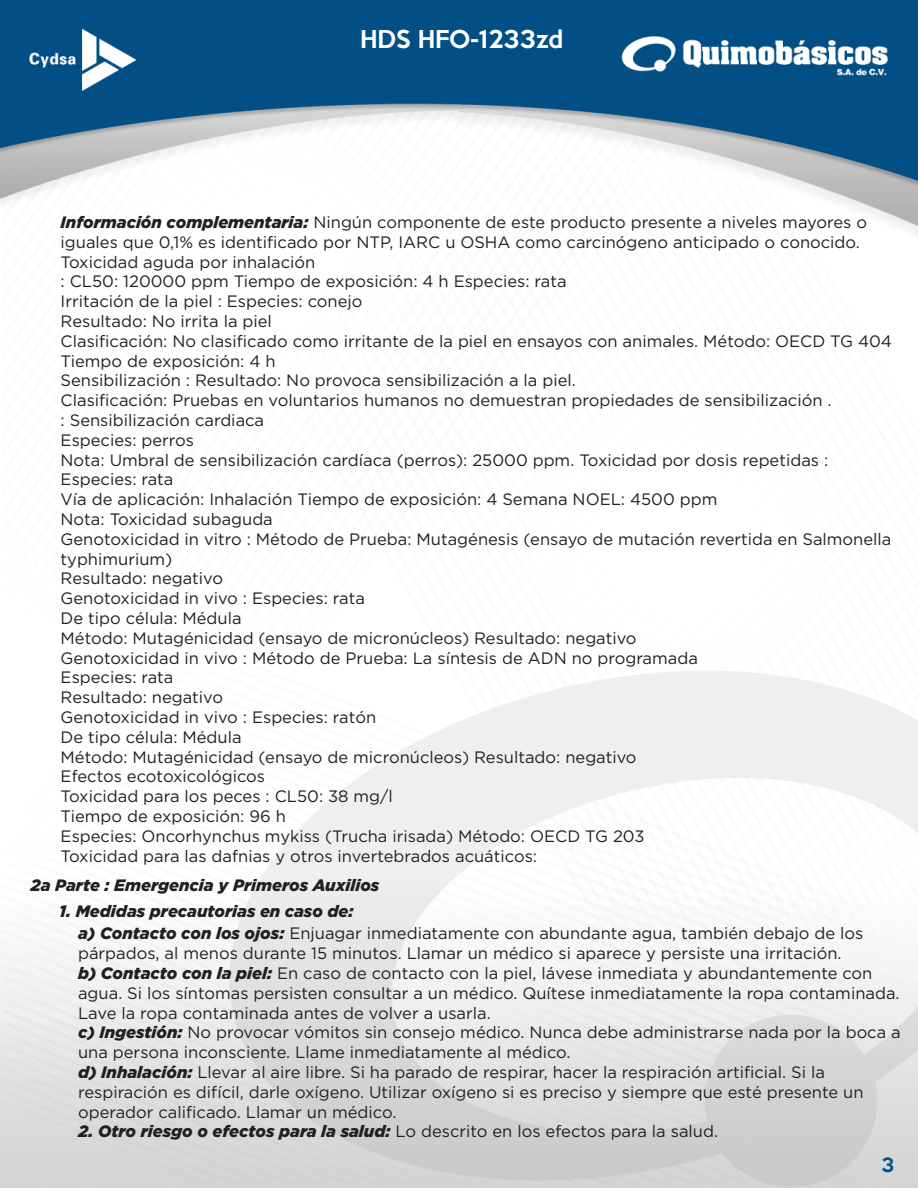
<style>
.page{position:relative;width:918px;height:1188px;background:#fff}
.page>*{position:absolute;margin:0;border:0;box-sizing:border-box;transform-origin:0 0}
.t1{font:500 22.5px "Keep Calm";color:#fff}
.t2{font:500 18px "Keep Calm";color:#01538e}
.t3{font:16.5px/19.8px "Gotham";color:#231f20}
.t4{font:italic 900 16.5px "Gotham";color:#231f20}
.s1{font-weight:900;font-style:italic}
</style>
<div class="page">
<img style="left:0;top:0;width:918px;height:1188px">
<h1 class="t1" style="left:360px;top:20px;width:205px">HDS HFO-1233zd</h1>
<p class="t3" style="left:61px;top:212px;width:833px"><span class="s1">Información complementaria:</span> Ningún componente de este producto presente a niveles mayores o iguales que 0,1% es identificado por NTP, IARC u OSHA como carcinógeno anticipado o conocido.<br>Toxicidad aguda por inhalación<br>: CL50: 120000 ppm Tiempo de exposición: 4 h Especies: rata<br>Irritación de la piel : Especies: conejo<br>Resultado: No irrita la piel<br>Clasificación: No clasificado como irritante de la piel en ensayos con animales. Método: OECD TG 404<br>Tiempo de exposición: 4 h<br>Sensibilización : Resultado: No provoca sensibilización a la piel.<br>Clasificación: Pruebas en voluntarios humanos no demuestran propiedades de sensibilización .<br>: Sensibilización cardiaca<br>Especies: perros<br>Nota: Umbral de sensibilización cardíaca (perros): 25000 ppm. Toxicidad por dosis repetidas :<br>Especies: rata<br>Vía de aplicación: Inhalación Tiempo de exposición: 4 Semana NOEL: 4500 ppm<br>Nota: Toxicidad subaguda<br>Genotoxicidad in vitro : Método de Prueba: Mutagénesis (ensayo de mutación revertida en Salmonella typhimurium)<br>Resultado: negativo<br>Genotoxicidad in vivo : Especies: rata<br>De tipo célula: Médula<br>Método: Mutagénicidad (ensayo de micronúcleos) Resultado: negativo<br>Genotoxicidad in vivo : Método de Prueba: La síntesis de ADN no programada<br>Especies: rata<br>Resultado: negativo<br>Genotoxicidad in vivo : Especies: ratón<br>De tipo célula: Médula<br>Método: Mutagénicidad (ensayo de micronúcleos) Resultado: negativo<br>Efectos ecotoxicológicos<br>Toxicidad para los peces : CL50: 38 mg/l<br>Tiempo de exposición: 96 h<br>Especies: Oncorhynchus mykiss (Trucha irisada) Método: OECD TG 203<br>Toxicidad para las dafnias y otros invertebrados acuáticos:</p>
<p class="t4" style="left:30px;top:876px;width:350px">2a Parte : Emergencia y Primeros Auxilios</p>
<p class="t3" style="left:78px;top:900px;width:787px;line-height:22.4px;text-indent:-19px"><span class="s1">1. Medidas precautorias en caso de:<br>a) Contacto con los ojos:</span> Enjuagar inmediatamente con abundante agua, también debajo de los</p>
<p class="t3" style="left:78px;top:943px;width:824px">párpados, al menos durante 15 minutos. Llamar un médico si aparece y persiste una irritación.<br><span class="s1">b) Contacto con la piel:</span> En caso de contacto con la piel, lávese inmediata y abundantemente con agua. Si los síntomas persisten consultar a un médico. Quítese inmediatamente la ropa contaminada.<br>Lave la ropa contaminada antes de volver a usarla.<br><span class="s1">c) Ingestión:</span> No provocar vómitos sin consejo médico. Nunca debe administrarse nada por la boca a una persona inconsciente. Llame inmediatamente al médico.<br><span class="s1">d) Inhalación:</span> Llevar al aire libre. Si ha parado de respirar, hacer la respiración artificial. Si la respiración es difícil, darle oxígeno. Utilizar oxígeno si es preciso y siempre que esté presente un operador calificado. Llamar un médico.</p>
<p class="t3" style="left:78px;top:1121px;width:641px"><span class="s1">2. Otro riesgo o efectos para la salud:</span> Lo descrito en los efectos para la salud.</p>
<p class="t2" style="left:882px;top:1149px;width:14px">3</p>
</div>
